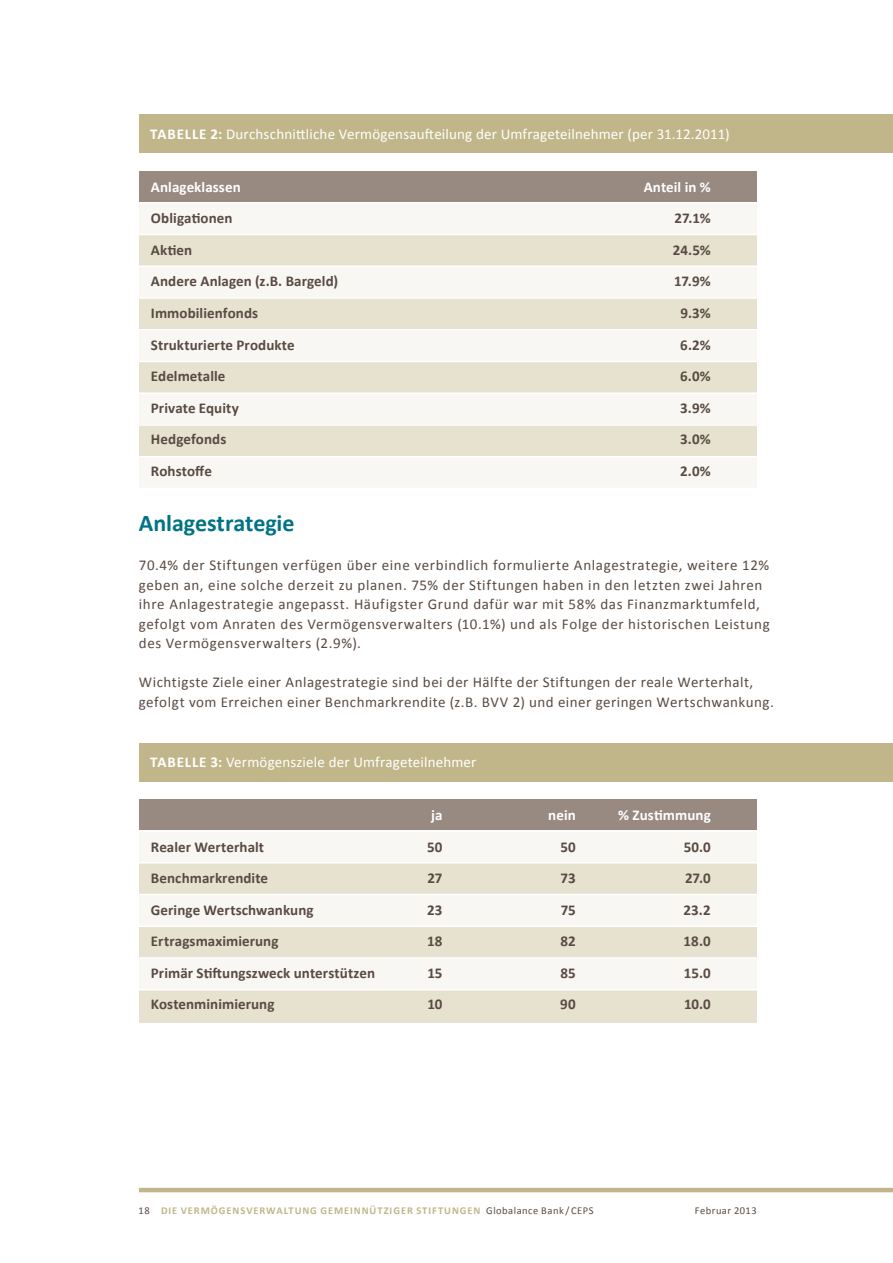
<style>
.page{position:relative;width:893px;height:1263px;background:#fff}
.page>*{position:absolute;margin:0;border:0;box-sizing:border-box;transform-origin:0 0}
.t1{font:700 24px "Calibri";color:#007385}
.t2{font:15px/19.5px "Calibri";letter-spacing:.04em;color:#594b43}
.t3{font:700 15px/31.5px "Calibri";letter-spacing:.005em;color:#594b43;text-align:justify}
.t4{font:15px "Calibri";letter-spacing:.01em;color:#fff}
.t5{font:700 15px "Calibri";letter-spacing:.005em;color:#fff}
.t6{font:700 10.5px "Calibri";letter-spacing:.09em;color:#c1b68a}
.t7{font:10.5px "Calibri";letter-spacing:.045em;color:#594b43}
.s1{font-weight:700}
.s2{font-weight:400;color:#594b43}
</style>
<div class="page">
<hr style="left:139px;top:1188px;width:754px;height:4px;background:#c1b68a">
<div style="left:139px;top:115px;width:754px;height:38px;background:#c1b68a"></div>
<div style="left:139px;top:743px;width:754px;height:38px;background:#c1b68a"></div>
<div style="left:139px;top:171px;width:618px;height:31px;background:#988981"></div>
<div style="left:139px;top:799px;width:618px;height:31px;background:#988981"></div>
<div style="left:139px;top:202px;width:618px;height:287px;background:#e7e1d0"></div>
<div style="left:139px;top:831px;width:618px;height:191px;background:#e7e1d0"></div>
<div style="left:139px;top:267px;width:618px;height:31px;background:#f9f7f3"></div>
<div style="left:139px;top:895px;width:618px;height:31px;background:#f9f7f3"></div>
<div style="left:139px;top:203px;width:618px;height:31px;background:#f9f7f3"></div>
<div style="left:139px;top:831px;width:618px;height:31px;background:#f9f7f3"></div>
<div style="left:139px;top:330px;width:618px;height:31px;background:#f9f7f3"></div>
<div style="left:139px;top:958px;width:618px;height:31px;background:#f9f7f3"></div>
<div style="left:139px;top:393px;width:618px;height:31px;background:#f9f7f3"></div>
<div style="left:139px;top:457px;width:618px;height:31px;background:#f9f7f3"></div>
<hr style="left:38px;top:202px;width:816px;height:1px;background:#fff">
<hr style="left:38px;top:830px;width:816px;height:2px;background:#fff">
<hr style="left:38px;top:234px;width:816px;height:1px;background:#fff">
<hr style="left:38px;top:862px;width:816px;height:1px;background:#fff">
<hr style="left:38px;top:265px;width:816px;height:2px;background:#fff">
<hr style="left:38px;top:894px;width:816px;height:1px;background:#fff">
<hr style="left:38px;top:297px;width:816px;height:2px;background:#fff">
<hr style="left:38px;top:925px;width:816px;height:2px;background:#fff">
<hr style="left:38px;top:329px;width:816px;height:1px;background:#fff">
<hr style="left:38px;top:957px;width:816px;height:2px;background:#fff">
<hr style="left:38px;top:361px;width:816px;height:1px;background:#fff">
<hr style="left:38px;top:989px;width:816px;height:1px;background:#fff">
<hr style="left:38px;top:392px;width:816px;height:2px;background:#fff">
<hr style="left:38px;top:424px;width:816px;height:2px;background:#fff">
<hr style="left:38px;top:456px;width:816px;height:1px;background:#fff">
<hr style="left:38px;top:488px;width:816px;height:1px;background:#fff">
<p class="t4" style="left:150px;top:124px;width:581px"><span class="s1">Tabelle 2:</span> Durchschnittliche Vermögensaufteilung der Umfrageteilnehmer (per 31.12.2011)</p>
<p class="t5" style="left:151px;top:177px;width:91px">Anlageklassen</p>
<p class="t3" style="left:151px;top:203px;width:189px;text-align:left">Obligationen<br>Aktien<br>Andere Anlagen (z.B. Bargeld)<br>Immobilienfonds<br>Strukturierte Produkte<br>Edelmetalle<br>Private Equity<br>Hedgefonds<br>Rohstoffe</p>
<p class="t5" style="left:644px;top:177px;width:69px">Anteil in %</p>
<p class="t3" style="left:673px;top:203px;width:39px;text-align:center">27.1%<br>24.5%<br>17.9%<br>9.3%<br>6.2%<br>6.0%<br>3.9%<br>3.0%<br>2.0%</p>
<h1 class="t1" style="left:139px;top:508px;width:157px">Anlagestrategie</h1>
<p class="t2" style="left:139px;top:555px;width:632px">70.4% der Stiftungen verfügen über eine verbindlich formulierte Anlagestrategie, weitere 12% geben an, eine solche derzeit zu planen. 75% der Stiftungen haben in den letzten zwei Jahren ihre Anlagestrategie angepasst. Häufigster Grund dafür war mit 58% das Finanzmarktumfeld, gefolgt vom Anraten des Vermögensverwalters (10.1%) und als Folge der historischen Leistung des Vermögensverwalters (2.9%).</p>
<p class="t2" style="left:139px;top:672px;width:636px">Wichtigste Ziele einer Anlagestrategie sind bei der Hälfte der Stiftungen der reale Werterhalt, gefolgt vom Erreichen einer Benchmarkrendite (z.B. BVV 2) und einer geringen Wertschwankung.</p>
<p class="t4" style="left:150px;top:753px;width:328px"><span class="s1">Tabelle 3:</span> Vermögensziele der Umfrageteilnehmer</p>
<p class="t3" style="left:151px;top:831px;width:226px;text-align:left">Realer Werterhalt<br>Benchmarkrendite<br>Geringe Wertschwankung<br>Ertragsmaximierung<br>Primär Stiftungszweck unterstützen<br>Kostenminimierung</p>
<p class="t5" style="left:431px;top:806px;width:13px">ja</p>
<p class="t3" style="left:427px;top:831px;width:17px">50<br>27<br>23<br>18<br>15<br>10</p>
<p class="t5" style="left:548px;top:806px;width:29px">nein</p>
<p class="t3" style="left:560px;top:831px;width:17px">50<br>73<br>75<br>82<br>85<br>90</p>
<p class="t5" style="left:618px;top:806px;width:94px">% Zustimmung</p>
<p class="t3" style="left:684px;top:831px;width:29px">50.0<br>27.0<br>23.2<br>18.0<br>15.0<br>10.0</p>
<p class="t6" style="left:139px;top:1204px;width:456px"><span class="s2">18</span> Die Vermögensverwaltung gemeinnütziger Stiftungen <span class="s2">Globalance Bank / CEPS</span></p>
<p class="t7" style="left:695px;top:1204px;width:63px">Februar 2013</p>
</div>
